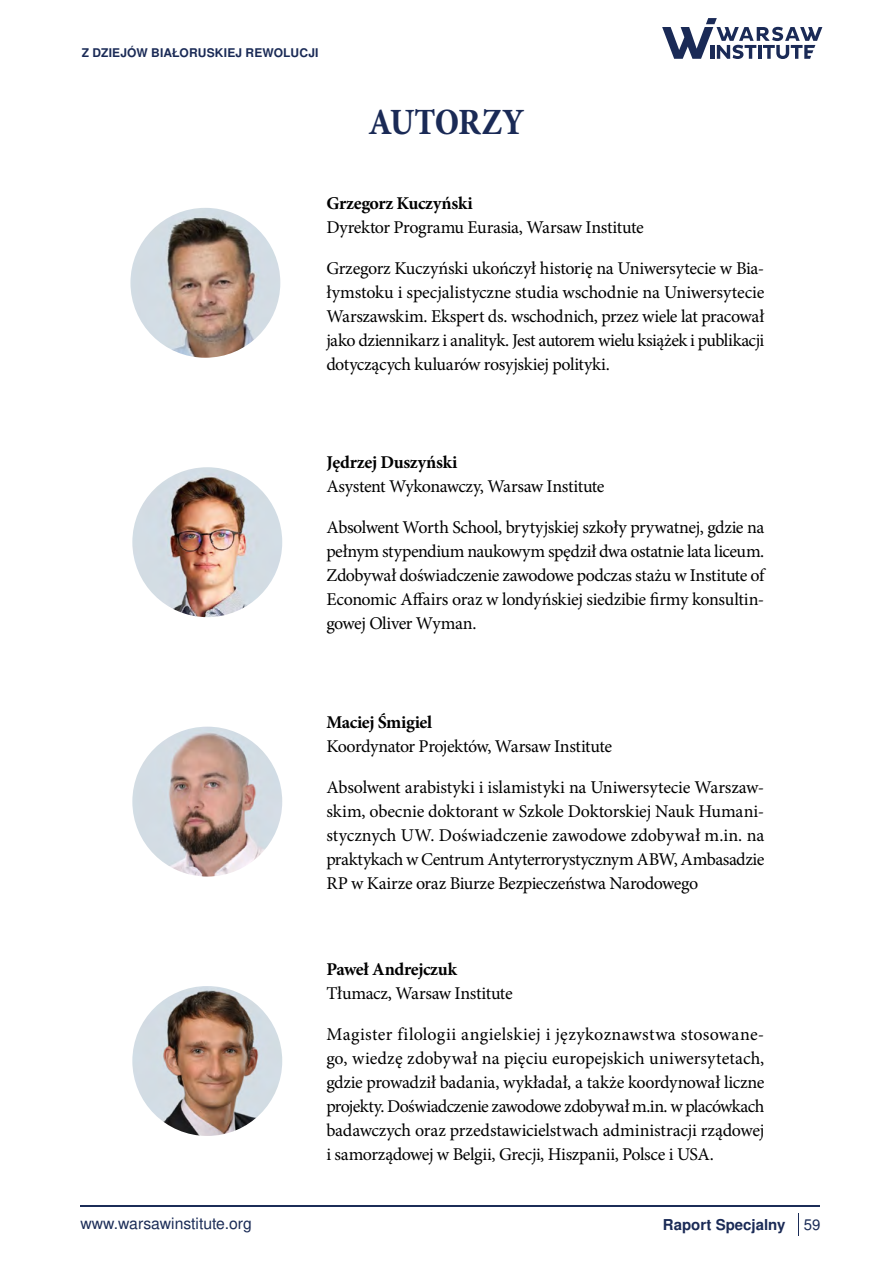
<style>
.page{position:relative;width:893px;height:1263px;background:#fff}
.page>*{position:absolute;margin:0;border:0;box-sizing:border-box;transform-origin:0 0}
.t1{font:700 condensed 37.5px "Minion Pro";letter-spacing:-.01em;color:#1a2a56}
.t2{font:18px/24px "Minion Pro";letter-spacing:-.025em;color:#000;text-align:justify}
.t3{font:700 18px "Minion Pro";letter-spacing:-.02em;color:#000}
.t4{font:15.75px "Nimbus San L";color:#1b2c57}
.t5{font:700 15px "Nimbus San L";color:#1a2a56}
.t6{font:15px "Nimbus San L";color:#1b2c57}
.t7{font:700 12px "Nimbus San L";letter-spacing:.015em;color:#1a2a56}
</style>
<div class="page">
<hr style="left:80px;top:1205px;width:740px;height:1px;background:#1b2c57">
<svg style="left:662px;top:18px;width:160px;height:41px"></svg>
<img style="left:130px;top:208px;width:150px;height:150px;border-radius:75px">
<img style="left:132px;top:467px;width:150px;height:150px;border-radius:75px">
<img style="left:132px;top:727px;width:150px;height:149px;border-radius:75px">
<img style="left:132px;top:986px;width:150px;height:150px;border-radius:75px">
<p class="t7" style="left:82px;top:44px;width:238px">Z DZIEJÓW BIAŁORUSKIEJ REWOLUCJI</p>
<h1 class="t1" style="left:368px;top:96px;width:158px">AUTORZY</h1>
<p class="t3" style="left:326px;top:190px;width:148px">Grzegorz Kuczyński</p>
<p class="t2" style="left:326px;top:215px;width:319px">Dyrektor Programu Eurasia, Warsaw Institute</p>
<p class="t2" style="left:326px;top:256px;width:439px">Grzegorz Kuczyński ukończył historię na Uniwersytecie w Bia&shy;łymstoku i specjalistyczne studia wschodnie na Uniwersytecie Warszawskim. Ekspert ds. wschodnich, przez wiele lat pracował jako dziennikarz i analityk. Jest autorem wielu książek i publikacji dotyczących kuluarów rosyjskiej polityki.</p>
<p class="t3" style="left:326px;top:450px;width:132px">Jędrzej Duszyński</p>
<p class="t2" style="left:326px;top:474px;width:280px">Asystent Wykonawczy, Warsaw Institute</p>
<p class="t2" style="left:326px;top:515px;width:440px">Absolwent Worth School, brytyjskiej szkoły prywatnej, gdzie na pełnym stypendium naukowym spędził dwa ostatnie lata liceum.<br>Zdobywał doświadczenie zawodowe podczas stażu w Institute of Economic Affairs oraz w londyńskiej siedzibie firmy konsultin&shy;gowej Oliver Wyman.</p>
<p class="t3" style="left:326px;top:709px;width:107px">Maciej Śmigiel</p>
<p class="t2" style="left:326px;top:734px;width:287px">Koordynator Projektów, Warsaw Institute</p>
<p class="t2" style="left:326px;top:775px;width:439px">Absolwent arabistyki i islamistyki na Uniwersytecie Warszaw&shy;skim, obecnie doktorant w Szkole Doktorskiej Nauk Humani&shy;stycznych UW. Doświadczenie zawodowe zdobywał m.in. na praktykach w Centrum Antyterrorystycznym ABW, Ambasadzie RP w Kairze oraz Biurze Bezpieczeństwa Narodowego</p>
<p class="t3" style="left:326px;top:956px;width:132px">Paweł Andrejczuk</p>
<p class="t2" style="left:326px;top:981px;width:188px">Tłumacz, Warsaw Institute</p>
<p class="t2" style="left:326px;top:1022px;width:439px">Magister filologii angielskiej i językoznawstwa stosowane&shy;go, wiedzę zdobywał na pięciu europejskich uniwersytetach, gdzie prowadził badania, wykładał, a także koordynował liczne projekty. Doświadczenie zawodowe zdobywał m.in. w placówkach badawczych oraz przedstawicielstwach administracji rządowej i samorządowej w Belgii, Grecji, Hiszpanii, Polsce i USA.</p>
<p class="t4" style="left:80px;top:1212px;width:173px">www.warsawinstitute.org</p>
<p class="t6" style="left:804px;top:1214px;width:18px">59</p>
<p class="t5" style="left:663px;top:1214px;width:124px">Raport Specjalny</p>
</div>
